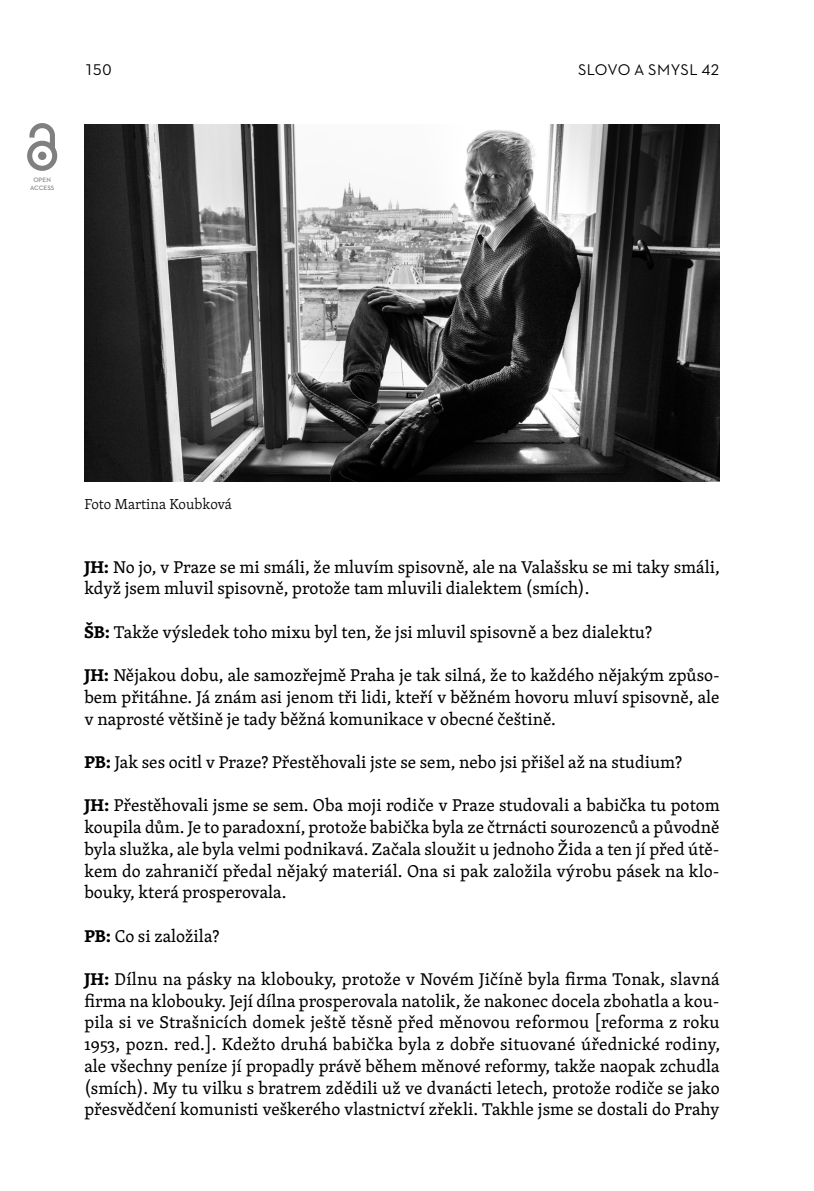
<style>
.page{position:relative;width:814px;height:1191px;background:#fff}
.page>*{position:absolute;margin:0;border:0;box-sizing:border-box;transform-origin:0 0}
.t1{font:17.5px/21.7px "Skolar PE";color:#000;text-align:justify}
.t2{font:15.75px "Neutraface 2 Text";letter-spacing:.01em;color:#000}
.t3{font:300 14.88px "Skolar PE";color:#000}
.t4{font:600 6.48px/8.8px "Neutraface 2 Text";letter-spacing:.01em;color:#878787;text-align:center}
.s1{font-weight:700}
</style>
<div class="page">
<img style="left:84px;top:124px;width:635px;height:357px">
<svg style="left:27px;top:123px;width:30px;height:31px"></svg>
<div style="left:27px;top:141px;width:30px;height:30px;border:5px solid #808080;border-radius:50%"></div>
<div style="left:38px;top:152px;width:8px;height:8px;background:#808080;border-radius:50%"></div>
<p class="t2" style="left:84px;top:60px;width:29px">150</p>
<p class="t2" style="left:578px;top:60px;width:143px">SLOVO A SMYSL 42</p>
<p class="t4" style="left:30px;top:175px;width:26px">OPEN<br>ACCESS</p>
<p class="t3" style="left:84px;top:493px;width:149px">Foto Martina Koubková</p>
<p class="t1" style="left:84px;top:555px;width:637px"><span class="s1">JH:</span> No jo, v Praze se mi smáli, že mluvím spisovně, ale na Valašsku se mi taky smáli, když jsem mluvil spisovně, protože tam mluvili dialektem (smích).</p>
<p class="t1" style="left:84px;top:620px;width:569px"><span class="s1">ŠB:</span> Takže výsledek toho mixu byl ten, že jsi mluvil spisovně a bez dialektu?</p>
<p class="t1" style="left:84px;top:664px;width:637px"><span class="s1">JH:</span> Nějakou dobu, ale samozřejmě Praha je tak silná, že to každého nějakým způso&shy;bem přitáhne. Já znám asi jenom tři lidi, kteří v běžném hovoru mluví spisovně, ale v naprosté většině je tady běžná komunikace v obecné češtině.</p>
<p class="t1" style="left:84px;top:750px;width:599px"><span class="s1">PB:</span> Jak ses ocitl v Praze? Přestěhovali jste se sem, nebo jsi přišel až na studium?</p>
<p class="t1" style="left:84px;top:794px;width:637px"><span class="s1">JH:</span> Přestěhovali jsme se sem. Oba moji rodiče v Praze studovali a babička tu potom koupila dům. Je to paradoxní, protože babička byla ze čtrnácti sourozenců a původně byla služka, ale byla velmi podnikavá. Začala sloužit u jednoho Žida a ten jí před útě&shy;kem do zahraničí předal nějaký materiál. Ona si pak založila výrobu pásek na klo&shy;bouky, která prosperovala.</p>
<p class="t1" style="left:84px;top:924px;width:137px"><span class="s1">PB:</span> Co si založila?</p>
<p class="t1" style="left:84px;top:967px;width:637px"><span class="s1">JH:</span> Dílnu na pásky na klobouky, protože v Novém Jičíně byla firma Tonak, slavná firma na klobouky. Její dílna prosperovala natolik, že nakonec docela zbohatla a kou&shy;pila si ve Strašnicích domek ještě těsně před měnovou reformou [reforma z roku 1953, pozn. red.]. Kdežto druhá babička byla z dobře situované úřednické rodiny, ale všechny peníze jí propadly právě během měnové reformy, takže naopak zchudla (smích). My tu vilku s bratrem zdědili už ve dvanácti letech, protože rodiče se jako přesvědčení komunisti veškerého vlastnictví zřekli. Takhle jsme se dostali do Prahy</p>
</div>
